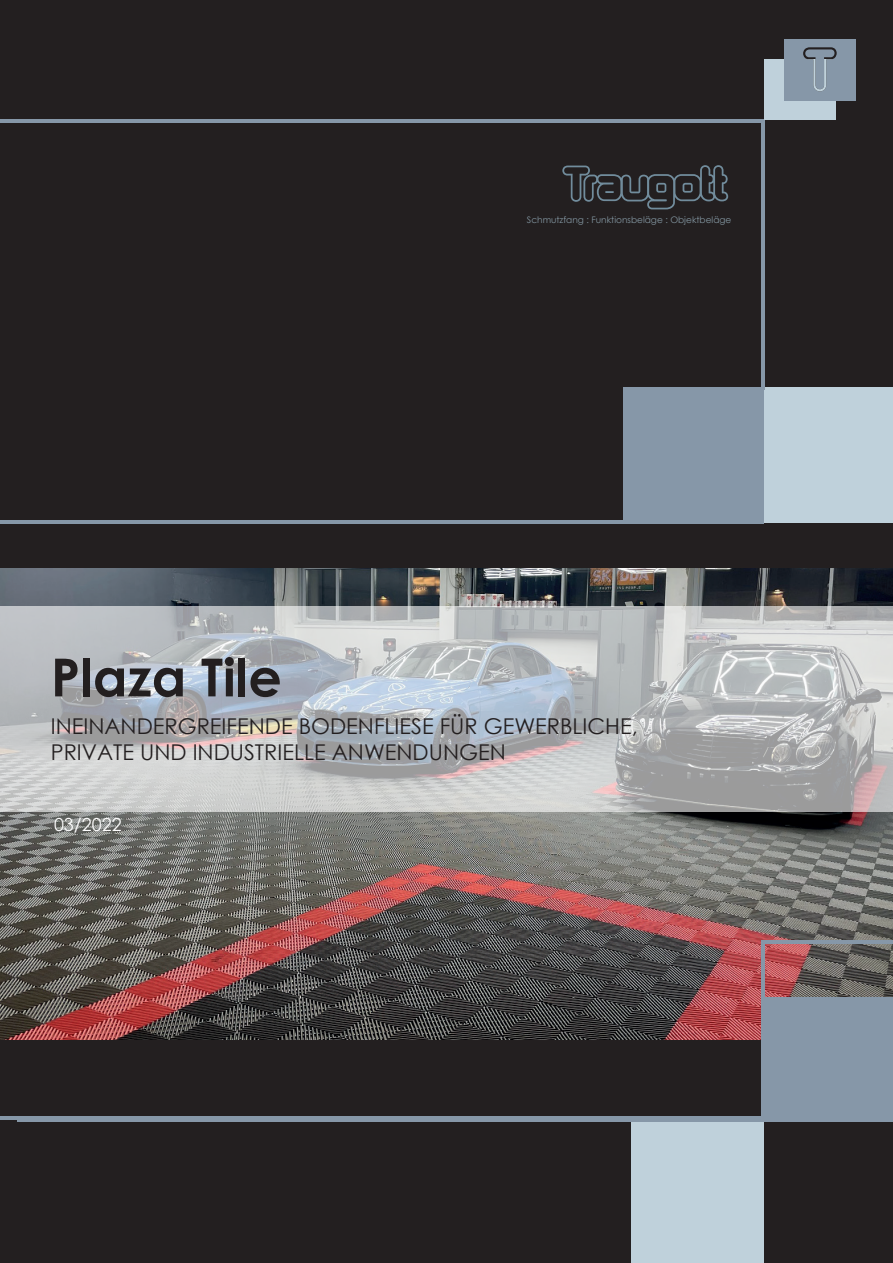
<style>
.page{position:relative;width:893px;height:1263px;background:#231f20}
.page>*{position:absolute;margin:0;border:0;box-sizing:border-box;transform-origin:0 0}
.t1{font:700 52.5px "Century Gothic";color:#231f20}
.t2{font:21.75px/26.1px "Century Gothic";color:#231f20}
.t3{font:18px "Century Gothic";color:#fff}
.t4{font:9px "Century Gothic";color:#8396a1}
</style>
<div class="page">
<img style="left:0;top:569px;width:893px;height:471px">
<svg style="left:0;top:606px;width:893px;height:205px;background:#bbbec1"></svg>
<div style="left:762px;top:387px;width:131px;height:135px;background:#bfd1db"></div>
<div style="left:623px;top:387px;width:141px;height:134px;background:#8697a8"></div>
<hr style="left:762px;top:940px;width:131px;height:3px;background:#8697a8">
<hr style="left:762px;top:120px;width:3px;height:270px;background:#8697a8">
<div style="left:764px;top:60px;width:71px;height:60px;background:#bfd1db"></div>
<div style="left:784px;top:39px;width:71px;height:62px;background:#8697a8"></div>
<hr style="left:762px;top:940px;width:3px;height:177px;background:#8697a8">
<div style="left:631px;top:1117px;width:133px;height:142px;background:#bfd1db"></div>
<div style="left:762px;top:997px;width:131px;height:121px;background:#8697a8"></div>
<svg style="left:803px;top:47px;width:34px;height:44px"></svg>
<svg style="left:562px;top:165px;width:167px;height:44px"></svg>
<hr style="left:0;top:120px;width:750px;height:3px;background:#8697a8">
<hr style="left:0;top:520px;width:750px;height:3px;background:#8697a8">
<hr style="left:0;top:1117px;width:880px;height:3px;background:#8697a8">
<hr style="left:18px;top:1117px;width:875px;height:4px;background:#8697a8">
<div style="left:631px;top:1134px;width:133px;height:129px;background:#bfd1db"></div>
<p class="t4" style="left:527px;top:214px;width:206px">Schmutzfang : Funktionsbeläge : Objektbeläge</p>
<h1 class="t1" style="left:51px;top:637px;width:232px">Plaza Tile</h1>
<p class="t2" style="left:51px;top:712px;width:588px">INEINANDERGREIFENDE BODENFLIESE FÜR GEWERBLICHE,<br>PRIVATE UND INDUSTRIELLE ANWENDUNGEN</p>
<p class="t3" style="left:54px;top:812px;width:69px">03/2022</p>
</div>
